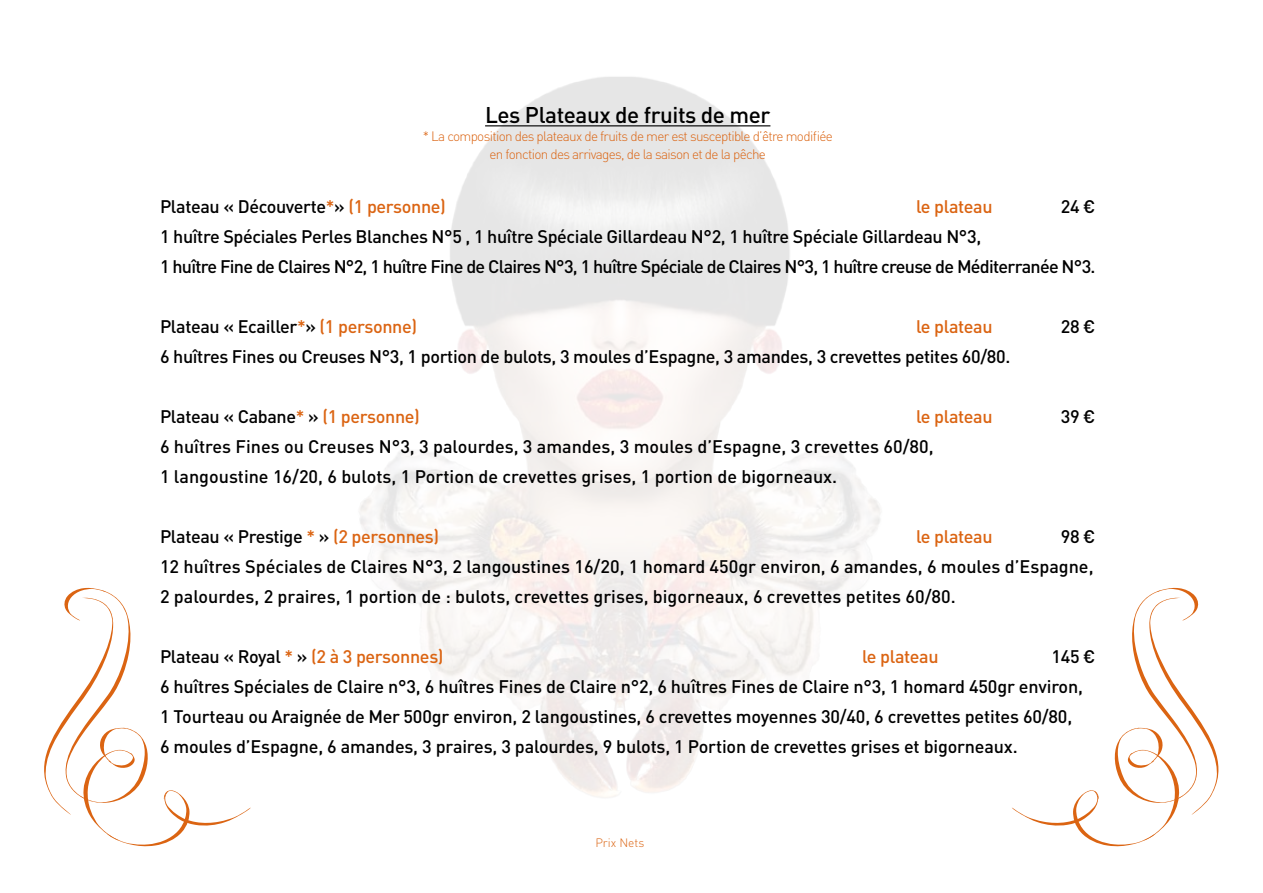
<style>
.page{position:relative;width:1263px;height:893px;background:#fff}
.page>*{position:absolute;margin:0;border:0;box-sizing:border-box;transform-origin:0 0}
.t1{font:500 22.5px "DIN Pro";letter-spacing:-.02em;color:#000}
.t2{font:500 18px/30px "DIN Pro";letter-spacing:-.02em;color:#000;text-align:justify}
.t3{font:500 18px/30px "DIN Pro";letter-spacing:-.04em;color:#000}
.t4{font:500 18px/30px "DIN Pro";color:#000}
.t5{font:500 18px "DIN Pro";letter-spacing:-.02em;color:#db6412}
.t6{font:300 13.5px/18px "DIN Pro";letter-spacing:-.05em;color:#db6412;text-align:center}
.t7{font:300 12px "DIN Pro";color:#db6412}
.s1{color:#db6412}
.s2{color:#000}
</style>
<div class="page">
<svg style="left:44px;top:587px;width:207px;height:260px"></svg>
<svg style="left:1012px;top:587px;width:207px;height:260px"></svg>
<hr style="left:485px;top:125px;width:285px;height:1px;background:#000">
<p class="t1" style="left:485px;top:101px;width:287px">Les Plateaux de fruits de mer</p>
<p class="t6" style="left:423px;top:127px;width:412px">* La composition des plateaux de fruits de mer est susceptible d’être modifiée en fonction des arrivages, de la saison et de la pêche</p>
<p class="t2" style="left:160px;top:191px;width:287px">Plateau « Découverte<span class="s1">*</span>» <span class="s1">(1 personne)</span></p>
<p class="t5" style="left:916px;top:195px;width:78px">le plateau</p>
<p class="t2" style="left:1061px;top:191px;width:36px">24 €</p>
<p class="t3" style="left:160px;top:221px;width:937px">1 huître Spéciales Perles Blanches N°5 , 1 huître Spéciale Gillardeau N°2, 1 huître Spéciale Gillardeau N°3,<br>1 huître Fine de Claires N°2, 1 huître Fine de Claires N°3, 1 huître Spéciale de Claires N°3, 1 huître creuse de Méditerranée N°3.</p>
<p class="t2" style="left:160px;top:311px;width:259px">Plateau « Ecailler<span class="s1">*</span>» <span class="s1">(1 personne)</span></p>
<p class="t5" style="left:916px;top:315px;width:78px">le plateau</p>
<p class="t2" style="left:1061px;top:311px;width:36px">28 €</p>
<p class="t2" style="left:160px;top:341px;width:852px">6 huîtres Fines ou Creuses N°3, 1 portion de bulots, 3 moules d’Espagne, 3 amandes, 3 crevettes petites 60/80.</p>
<p class="t2" style="left:160px;top:401px;width:261px">Plateau « Cabane<span class="s1">*</span> » <span class="s1">(1 personne)</span></p>
<p class="t5" style="left:916px;top:405px;width:78px">le plateau</p>
<p class="t2" style="left:1061px;top:401px;width:36px">39 €</p>
<p class="t4" style="left:160px;top:431px;width:775px">6 huîtres Fines ou Creuses N°3, 3 palourdes, 3 amandes, 3 moules d’Espagne, 3 crevettes 60/80,<br>1 langoustine 16/20, 6 bulots, 1 Portion de crevettes grises, 1 portion de bigorneaux.</p>
<p class="t2" style="left:160px;top:521px;width:281px">Plateau « Prestige <span class="s1">*</span> » <span class="s1">(2 personnes)</span></p>
<p class="t5" style="left:916px;top:525px;width:78px">le plateau</p>
<p class="t2" style="left:160px;top:521px;width:937px;text-indent:901px">98 € 12 huîtres Spéciales de Claires N°3, 2 langoustines 16/20, 1 homard 450gr environ, 6 amandes, 6 moules d’Espagne, 2 palourdes, 2 praires, 1 portion de : bulots, crevettes grises, bigorneaux, 6 crevettes petites 60/80.</p>
<p class="t5" style="left:160px;top:645px;width:285px"><span class="s2">Plateau « Royal</span> * <span class="s2">»</span> (2 à 3 personnes)</p>
<p class="t5" style="left:862px;top:645px;width:78px">le plateau</p>
<p class="t2" style="left:160px;top:641px;width:937px;text-align:left;text-indent:892px">145 € 6 huîtres Spéciales de Claire n°3, 6 huîtres Fines de Claire n°2, 6 huîtres Fines de Claire n°3, 1 homard 450gr environ, 1 Tourteau ou Araignée de Mer 500gr environ, 2 langoustines, 6 crevettes moyennes 30/40, 6 crevettes petites 60/80,<br>6 moules d’Espagne, 6 amandes, 3 praires, 3 palourdes, 9 bulots, 1 Portion de crevettes grises et bigorneaux.</p>
<p class="t7" style="left:595px;top:835px;width:50px">Prix Nets</p>
</div>
